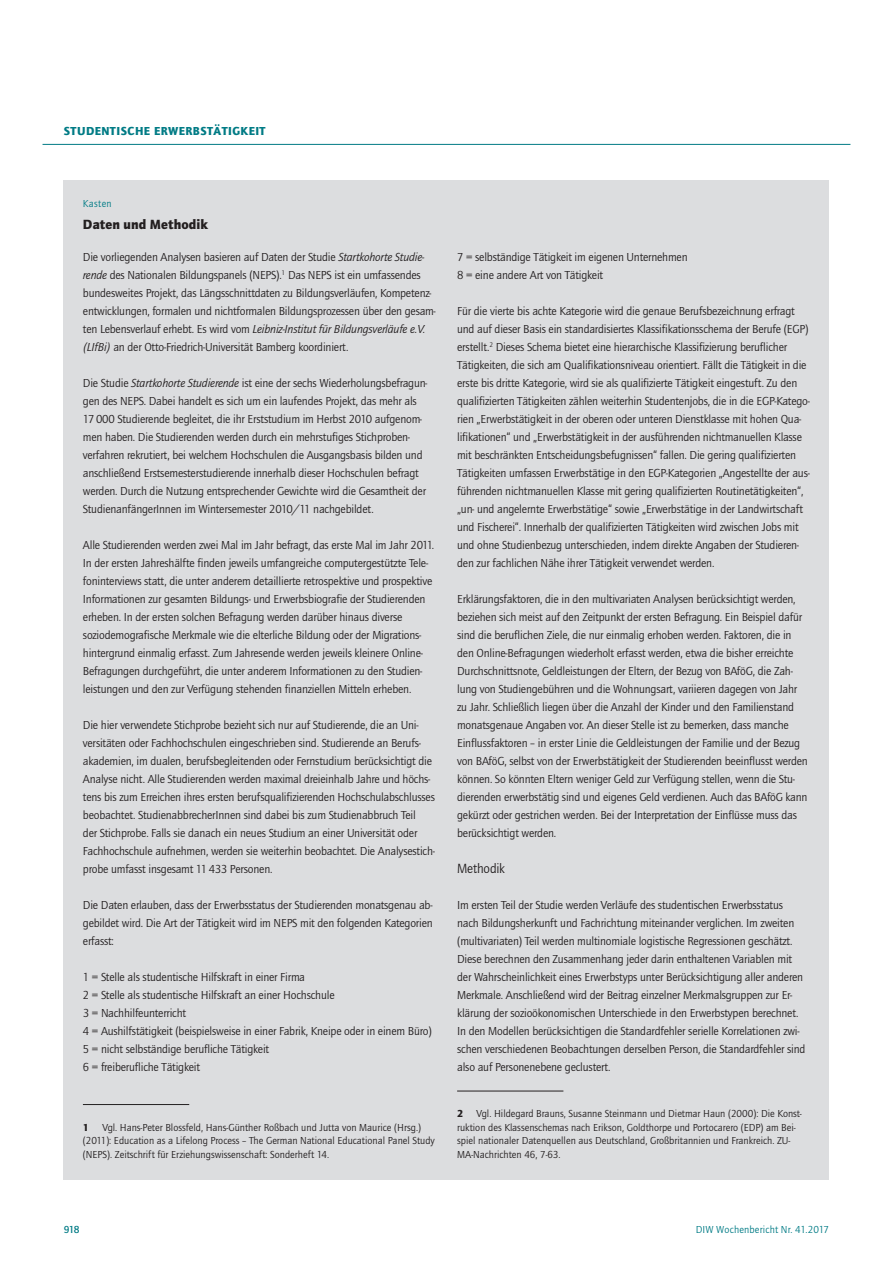
<style>
.page{position:relative;width:893px;height:1263px;background:#fff}
.page>*{position:absolute;margin:0;border:0;box-sizing:border-box;transform-origin:0 0}
.t1{font:900 13.8px "Quay Sans ITC Std";letter-spacing:.01em;color:#231f20}
.t2{font:13.8px "Quay Sans ITC Std";letter-spacing:-.01em;color:#231f20}
.t3{font:12px/18px "Quay Sans ITC Std";letter-spacing:-.015em;color:#231f20}
.t4{font:900 12px "Quay Sans ITC Std";color:#007b85}
.t5{font:10.5px/13.5px "Quay Sans ITC Std";color:#231f20}
.t6{font:10.5px "Quay Sans ITC Std";letter-spacing:.015em;color:#007b85}
.t7{font:500 10.5px "Quay Sans ITC Std";color:#007b85}
.t8{font:900 10.5px "Quay Sans ITC Std";color:#231f20}
.s1{font-style:italic}
</style>
<div class="page">
<hr style="left:43px;top:144px;width:807px;height:1px;background:#007b85">
<div style="left:64px;top:180px;width:765px;height:999px;background:#dcdddf"></div>
<hr style="left:83px;top:1104px;width:106px;height:1px;background:#231f20">
<hr style="left:457px;top:1091px;width:106px;height:1px;background:#231f20">
<p class="t4" style="left:64px;top:123px;width:16px">STUDENTISCHE</p>
<p class="t4" style="left:154px;top:123px;width:15px">ERWERBSTÄTIGKEIT</p>
<p class="t6" style="left:83px;top:197px;width:30px">Kasten</p>
<p class="t1" style="left:83px;top:216px;width:127px">DATEN UND METHODIK</p>
<p class="t3" style="left:83px;top:248px;width:354px">Die vorliegenden Analysen basieren auf Daten der Studie <span class="s1">Startkohorte Studie&shy;rende</span> des Nationalen Bildungspanels (NEPS).<sup>1</sup> Das NEPS ist ein umfassendes bundesweites Projekt, das Längsschnittdaten zu Bildungsverläufen, Kompetenz&shy;entwicklungen, formalen und nichtformalen Bildungsprozessen über den gesam&shy;ten Lebensverlauf erhebt. Es wird vom <span class="s1">Leibniz-Institut für Bildungsverläufe e.V. (LIfBi)</span> an der Otto-Friedrich-Universität Bamberg koordiniert.</p>
<p class="t3" style="left:83px;top:374px;width:346px">Die Studie <span class="s1">Startkohorte Studierende</span> ist eine der sechs Wiederholungsbefragun&shy;gen des NEPS. Dabei handelt es sich um ein laufendes Projekt, das mehr als 17 000 Studierende begleitet, die ihr Erststudium im Herbst 2010 aufgenom&shy;men haben. Die Studierenden werden durch ein mehrstufiges Stichproben&shy;verfahren rekrutiert, bei welchem Hochschulen die Ausgangsbasis bilden und anschließend Erstsemesterstudierende innerhalb dieser Hochschulen befragt werden. Durch die Nutzung entsprechender Gewichte wird die Gesamtheit der StudienanfängerInnen im Wintersemester 2010/11 nachgebildet.</p>
<p class="t3" style="left:83px;top:536px;width:353px">Alle Studierenden werden zwei Mal im Jahr befragt, das erste Mal im Jahr 2011.<br>In der ersten Jahreshälfte finden jeweils umfangreiche computergestützte Tele&shy;foninterviews statt, die unter anderem detaillierte retrospektive und prospektive Informationen zur gesamten Bildungs- und Erwerbsbiografie der Studierenden erheben. In der ersten solchen Befragung werden darüber hinaus diverse soziodemografische Merkmale wie die elterliche Bildung oder der Migrations&shy;hintergrund einmalig erfasst. Zum Jahresende werden jeweils kleinere Online-- Befragungen durchgeführt, die unter anderem Informationen zu den Studien&shy;leistungen und den zur Verfügung stehenden finanziellen Mitteln erheben.</p>
<p class="t3" style="left:83px;top:716px;width:354px">Die hier verwendete Stichprobe bezieht sich nur auf Studierende, die an Uni&shy;versitäten oder Fachhochschulen eingeschrieben sind. Studierende an Berufs&shy;akademien, im dualen, berufsbegleitenden oder Fernstudium berücksichtigt die Analyse nicht. Alle Studierenden werden maximal dreieinhalb Jahre und höchs&shy;tens bis zum Erreichen ihres ersten berufsqualifizierenden Hochschulabschlusses beobachtet. StudienabbrecherInnen sind dabei bis zum Studienabbruch Teil<br>der Stichprobe. Falls sie danach ein neues Studium an einer Universität oder Fachhochschule aufnehmen, werden sie weiterhin beobachtet. Die Analysestich&shy;probe umfasst insgesamt 11 433 Personen.</p>
<p class="t3" style="left:83px;top:896px;width:351px;text-align:justify">Die Daten erlauben, dass der Erwerbsstatus der Studierenden monatsgenau ab&shy;gebildet wird. Die Art der Tätigkeit wird im NEPS mit den folgenden Kategorien erfasst:</p>
<p class="t3" style="left:83px;top:968px;width:350px">1 = Stelle als studentische Hilfskraft in einer Firma<br>2 = Stelle als studentische Hilfskraft an einer Hochschule<br>3 = Nachhilfeunterricht<br>4 = Aushilfstätigkeit (beispielsweise in einer Fabrik, Kneipe oder in einem Büro)<br>5 = nicht selbständige berufliche Tätigkeit<br>6 = freiberufliche Tätigkeit</p>
<p class="t5" style="left:83px;top:1121px;width:353px;text-indent:19px">Vgl. Hans-Peter Blossfeld, Hans-Günther Roßbach und Jutta von Maurice (Hrsg.) (2011): Education as a Lifelong Process – The German National Educational Panel Study (NEPS). Zeitschrift für Erziehungswissenschaft: Sonderheft 14.</p>
<p class="t8" style="left:83px;top:1121px;width:8px">1</p>
<p class="t3" style="left:457px;top:248px;width:232px">7 = selbständige Tätigkeit im eigenen Unternehmen<br>8 = eine andere Art von Tätigkeit</p>
<p class="t3" style="left:457px;top:302px;width:354px">Für die vierte bis achte Kategorie wird die genaue Berufsbezeichnung erfragt und auf dieser Basis ein standardisiertes Klassifikationsschema der Berufe (EGP) erstellt.<sup>2</sup> Dieses Schema bietet eine hierarchische Klassifizierung beruflicher Tätigkeiten, die sich am Qualifikationsniveau orientiert. Fällt die Tätigkeit in die erste bis dritte Kategorie, wird sie als qualifizierte Tätigkeit eingestuft. Zu den qualifizierten Tätigkeiten zählen weiterhin Studentenjobs, die in die EGP-Katego&shy;rien „Erwerbstätigkeit in der oberen oder unteren Dienstklasse mit hohen Qua&shy;lifikationen“ und „Erwerbstätigkeit in der ausführenden nichtmanuellen Klasse mit beschränkten Entscheidungsbefugnissen“ fallen. Die gering qualifizierten Tätigkeiten umfassen Erwerbstätige in den EGP-Kategorien „Angestellte der aus&shy;führenden nichtmanuellen Klasse mit gering qualifizierten Routinetätigkeiten“, „un- und angelernte Erwerbstätige“ sowie „Erwerbstätige in der Landwirtschaft und Fischerei“. Innerhalb der qualifizierten Tätigkeiten wird zwischen Jobs mit und ohne Studienbezug unterschieden, indem direkte Angaben der Studieren&shy;den zur fachlichen Nähe ihrer Tätigkeit verwendet werden.</p>
<p class="t3" style="left:457px;top:590px;width:352px">Erklärungsfaktoren, die in den multivariaten Analysen berücksichtigt werden, beziehen sich meist auf den Zeitpunkt der ersten Befragung. Ein Beispiel dafür sind die beruflichen Ziele, die nur einmalig erhoben werden. Faktoren, die in den Online-Befragungen wiederholt erfasst werden, etwa die bisher erreichte Durchschnittsnote, Geldleistungen der Eltern, der Bezug von BAföG, die Zah&shy;lung von Studiengebühren und die Wohnungsart, variieren dagegen von Jahr zu Jahr. Schließlich liegen über die Anzahl der Kinder und den Familienstand monatsgenaue Angaben vor. An dieser Stelle ist zu bemerken, dass manche Einflussfaktoren – in erster Linie die Geldleistungen der Familie und der Bezug von BAföG, selbst von der Erwerbstätigkeit der Studierenden beeinflusst werden können. So könnten Eltern weniger Geld zur Verfügung stellen, wenn die Stu&shy;dierenden erwerbstätig sind und eigenes Geld verdienen. Auch das BAföG kann gekürzt oder gestrichen werden. Bei der Interpretation der Einflüsse muss das berücksichtigt werden.</p>
<p class="t2" style="left:457px;top:860px;width:49px">Methodik</p>
<p class="t3" style="left:457px;top:896px;width:350px">Im ersten Teil der Studie werden Verläufe des studentischen Erwerbsstatus nach Bildungsherkunft und Fachrichtung miteinander verglichen. Im zweiten (multivariaten) Teil werden multinomiale logistische Regressionen geschätzt.<br>Diese berechnen den Zusammenhang jeder darin enthaltenen Variablen mit der Wahrscheinlichkeit eines Erwerbstyps unter Berücksichtigung aller anderen Merkmale. Anschließend wird der Beitrag einzelner Merkmalsgruppen zur Er&shy;klärung der sozioökonomischen Unterschiede in den Erwerbstypen berechnet.<br>In den Modellen berücksichtigen die Standardfehler serielle Korrelationen zwi&shy;schen verschiedenen Beobachtungen derselben Person, die Standardfehler sind also auf Personenebene geclustert.</p>
<p class="t8" style="left:457px;top:1107px;width:8px">2</p>
<p class="t5" style="left:457px;top:1107px;width:346px;text-indent:19px">Vgl. Hildegard Brauns, Susanne Steinmann und Dietmar Haun (2000): Die Konst&shy;ruktion des Klassenschemas nach Erikson, Goldthorpe und Portocarero (EDP) am Bei&shy;spiel nationaler Datenquellen aus Deutschland, Großbritannien und Frankreich. ZU-MA-Nachrichten 46, 7-63.</p>
<p class="t7" style="left:64px;top:1223px;width:17px">918</p>
<p class="t6" style="left:696px;top:1223px;width:135px">DIW Wochenbericht Nr. 41.2017</p>
</div>
